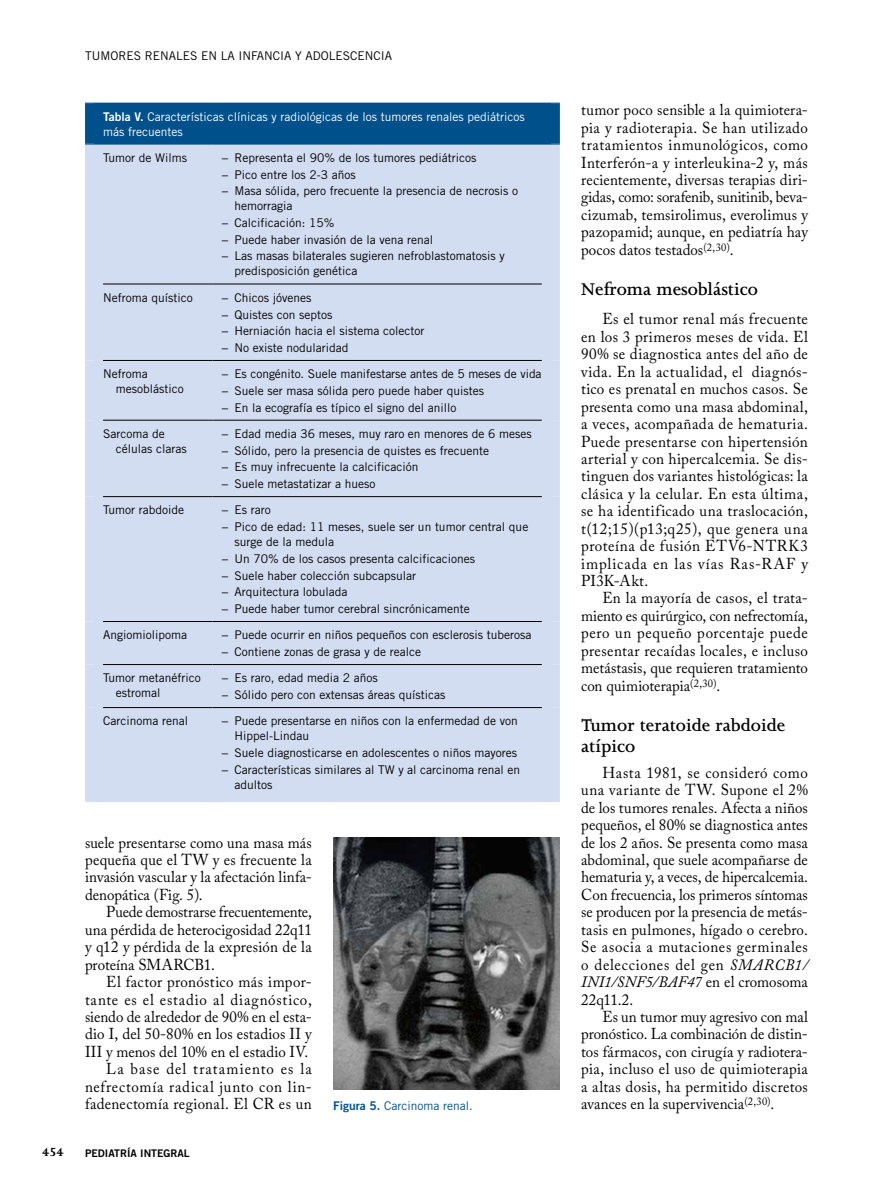
<style>
.page{position:relative;width:893px;height:1191px;background:#fff}
.page>*{position:absolute;margin:0;border:0;box-sizing:border-box;transform-origin:0 0}
.t1{font:600 19.5px/21px "Joanna MT Std";color:#000}
.t2{font:15.75px/17.4px "Adobe Caslon Pro";letter-spacing:.02em;color:#000;text-align:justify;scale:.95 1}
.t3{font:15.75px/17.4px "Adobe Caslon Pro";letter-spacing:.02em;color:#000;text-align:justify;scale:.96 1}
.t4{font:700 13.5px "Joanna MT Std";color:#000}
.t5{font:12px/16.6px "Trade Gothic";color:#000}
.t6{font:12px/14.2px "Trade Gothic";color:#fff}
.t7{font:12px "Trade Gothic";color:#00508c}
.t8{font:10.5px "Trade Gothic Bold Two";color:#000}
.s1{font-family:"Trade Gothic Bold Two"}
.s2{font-style:italic}
</style>
<div class="page">
<div style="left:94px;top:103px;width:457px;height:41px;background:#00508c"></div>
<div style="left:103px;top:145px;width:439px;height:656px;background:#d3ddf2"></div>
<div style="left:204px;top:144px;width:18px;height:140px;background:#d3ddf2"></div>
<div style="left:204px;top:284px;width:18px;height:76px;background:#d3ddf2"></div>
<div style="left:204px;top:361px;width:18px;height:59px;background:#d3ddf2"></div>
<div style="left:204px;top:420px;width:18px;height:76px;background:#d3ddf2"></div>
<div style="left:204px;top:497px;width:18px;height:124px;background:#d3ddf2"></div>
<div style="left:204px;top:622px;width:18px;height:42px;background:#d3ddf2"></div>
<div style="left:204px;top:665px;width:18px;height:42px;background:#d3ddf2"></div>
<div style="left:204px;top:708px;width:18px;height:93px;background:#d3ddf2"></div>
<hr style="left:103px;top:284px;width:110px;height:1px;background:#000">
<hr style="left:213px;top:284px;width:329px;height:1px;background:#000">
<hr style="left:103px;top:360px;width:110px;height:1px;background:#000">
<hr style="left:213px;top:360px;width:329px;height:1px;background:#000">
<hr style="left:103px;top:420px;width:110px;height:1px;background:#000">
<hr style="left:213px;top:420px;width:329px;height:1px;background:#000">
<hr style="left:103px;top:496px;width:110px;height:1px;background:#000">
<hr style="left:213px;top:496px;width:329px;height:1px;background:#000">
<hr style="left:103px;top:621px;width:110px;height:1px;background:#000">
<hr style="left:213px;top:621px;width:329px;height:1px;background:#000">
<hr style="left:103px;top:664px;width:110px;height:1px;background:#000">
<hr style="left:213px;top:664px;width:329px;height:1px;background:#000">
<div style="left:85px;top:707px;width:18px;height:94px;background:#d3ddf2"></div>
<div style="left:542px;top:707px;width:18px;height:94px;background:#d3ddf2"></div>
<hr style="left:85px;top:801px;width:128px;height:1px;background:#d3ddf2">
<hr style="left:213px;top:801px;width:347px;height:1px;background:#d3ddf2">
<div style="left:85px;top:144px;width:18px;height:140px;background:#d3ddf2"></div>
<div style="left:542px;top:144px;width:18px;height:140px;background:#d3ddf2"></div>
<div style="left:85px;top:284px;width:18px;height:76px;background:#d3ddf2"></div>
<div style="left:542px;top:284px;width:18px;height:76px;background:#d3ddf2"></div>
<div style="left:85px;top:360px;width:18px;height:60px;background:#d3ddf2"></div>
<div style="left:542px;top:360px;width:18px;height:60px;background:#d3ddf2"></div>
<div style="left:85px;top:420px;width:18px;height:76px;background:#d3ddf2"></div>
<div style="left:542px;top:420px;width:18px;height:76px;background:#d3ddf2"></div>
<div style="left:85px;top:496px;width:18px;height:125px;background:#d3ddf2"></div>
<div style="left:542px;top:496px;width:18px;height:125px;background:#d3ddf2"></div>
<div style="left:85px;top:621px;width:18px;height:43px;background:#d3ddf2"></div>
<div style="left:542px;top:621px;width:18px;height:43px;background:#d3ddf2"></div>
<div style="left:85px;top:664px;width:18px;height:43px;background:#d3ddf2"></div>
<div style="left:542px;top:664px;width:18px;height:43px;background:#d3ddf2"></div>
<hr style="left:103px;top:707px;width:110px;height:1px;background:#000">
<hr style="left:213px;top:707px;width:329px;height:1px;background:#000">
<div style="left:85px;top:103px;width:18px;height:41px;background:#00508c"></div>
<div style="left:542px;top:103px;width:18px;height:41px;background:#00508c"></div>
<hr style="left:85px;top:144px;width:128px;height:1px;background:#00508c">
<hr style="left:213px;top:144px;width:347px;height:1px;background:#00508c">
<div style="left:333px;top:801px;width:227px;height:288px;background:#fff"></div>
<img style="left:333px;top:837px;width:227px;height:252px">
<p class="t5" style="left:85px;top:48px;width:309px">Tumores renales en la infancia y adolescencia</p>
<p class="t6" style="left:103px;top:110px;width:423px"><span class="s1">Tabla V.</span> Características clínicas y radiológicas de los tumores renales pediátricos más frecuentes</p>
<p class="t5" style="left:103px;top:149px;width:85px">Tumor de Wilms</p>
<p class="t5" style="left:222px;top:149px;width:298px">− Representa el 90% de los tumores pediátricos<br>− Pico entre los 2-3 años<br>− Masa sólida, pero frecuente la presencia de necrosis o</p>
<p class="t5" style="left:222px;top:198px;width:285px;text-indent:13px">hemorragia<br>− Calcificación: 15%<br>− Puede haber invasión de la vena renal<br>− Las masas bilaterales sugieren nefroblastomatosis y</p>
<p class="t5" style="left:234px;top:263px;width:125px">predisposición genética</p>
<p class="t5" style="left:103px;top:289px;width:91px">Nefroma quístico</p>
<p class="t5" style="left:222px;top:289px;width:204px">− Chicos jóvenes<br>− Quistes con septos<br>− Herniación hacia el sistema colector − No existe nodularidad</p>
<p class="t5" style="left:116px;top:366px;width:69px;line-height:15px;text-indent:-13px">Nefroma mesoblástico</p>
<p class="t5" style="left:222px;top:365px;width:321px">− Es congénito. Suele manifestarse antes de 5 meses de vida − Suele ser masa sólida pero puede haber quistes<br>− En la ecografía es típico el signo del anillo</p>
<p class="t5" style="left:116px;top:426px;width:72px;line-height:15px;text-indent:-13px">Sarcoma de células claras</p>
<p class="t5" style="left:222px;top:425px;width:312px">− Edad media 36 meses, muy raro en menores de 6 meses − Sólido, pero la presencia de quistes es frecuente<br>− Es muy infrecuente la calcificación<br>− Suele metastatizar a hueso</p>
<p class="t5" style="left:103px;top:502px;width:83px">Tumor rabdoide</p>
<p class="t5" style="left:222px;top:502px;width:308px">− Es raro<br>− Pico de edad: 11 meses, suele ser un tumor central que</p>
<p class="t5" style="left:222px;top:533px;width:255px;text-indent:13px">surge de la medula<br>− Un 70% de los casos presenta calcificaciones − Suele haber colección subcapsular<br>− Arquitectura lobulada<br>− Puede haber tumor cerebral sincrónicamente</p>
<p class="t5" style="left:103px;top:626px;width:86px">Angiomiolipoma</p>
<p class="t5" style="left:222px;top:626px;width:311px">− Puede ocurrir en niños pequeños con esclerosis tuberosa − Contiene zonas de grasa y de realce</p>
<p class="t5" style="left:116px;top:670px;width:87px;line-height:15px;text-indent:-13px">Tumor metanéfrico estromal</p>
<p class="t5" style="left:222px;top:669px;width:225px">− Es raro, edad media 2 años<br>− Sólido pero con extensas áreas quísticas</p>
<p class="t5" style="left:103px;top:712px;width:86px">Carcinoma renal</p>
<p class="t5" style="left:234px;top:713px;width:285px;line-height:15px;text-indent:-13px">− Puede presentarse en niños con la enfermedad de von<br>Hippel-Lindau</p>
<p class="t5" style="left:222px;top:744px;width:300px">− Suele diagnosticarse en adolescentes o niños mayores − Características similares al TW y al carcinoma renal en</p>
<p class="t5" style="left:234px;top:776px;width:40px">adultos</p>
<p class="t2" style="left:85px;top:833px;width:240px">suele presentarse como una masa más pequeña que el TW y es frecuente la invasión vascular y la afectación linfa&shy;denopática (Fig. 5).</p>
<p class="t2" style="left:85px;top:903px;width:240px;text-indent:21px">Puede demostrarse frecuentemente, una pérdida de heterocigosidad 22q11 y q12 y pérdida de la expresión de la proteína SMARCB1.</p>
<p class="t2" style="left:85px;top:973px;width:240px;text-align:right">El factor pronóstico más impor&shy;tante es el estadio al diagnóstico, siendo de alrededor de 90% en el esta&shy;dio I, del 50-80% en los estadios II y III y menos del 10% en el estadio IV.<br>La base del tratamiento es la nefrectomía radical junto con lin&shy;fadenectomía regional. El CR es un</p>
<p class="t4" style="left:42px;top:1144px;width:23px">454</p>
<p class="t8" style="left:85px;top:1146px;width:106px">PEDIATRÍA INTEGRAL</p>
<p class="t7" style="left:333px;top:1098px;width:141px"><span class="s1">Figura 5.</span> Carcinoma renal.</p>
<p class="t2" style="left:581px;top:101px;width:240px">tumor poco sensible a la quimiotera&shy;pia y radioterapia. Se han utilizado tratamientos inmunológicos, como Interferón-a y interleukina-2 y, más recientemente, diversas terapias diri&shy;gidas, como: sorafenib, sunitinib, beva&shy;cizumab, temsirolimus, everolimus y pazopamid; aunque, en pediatría hay pocos datos testados<sup>(2,30)</sup>.</p>
<p class="t1" style="left:581px;top:279px;width:178px">Nefroma mesoblástico</p>
<p class="t3" style="left:581px;top:310px;width:238px;text-indent:21px">Es el tumor renal más frecuente en los 3 primeros meses de vida. El 90% se diagnostica antes del año de vida. En la actualidad, el diagnós&shy;tico es prenatal en muchos casos. Se presenta como una masa abdominal, a veces, acompañada de hematuria.<br>Puede presentarse con hipertensión arterial y con hipercalcemia. Se dis&shy;tinguen dos variantes histológicas: la clásica y la celular. En esta última, se ha identificado una traslocación, t(12;15)(p13;q25), que genera una proteína de fusión ETV6-NTRK3 implicada en las vías Ras-RAF y PI3K-Akt.</p>
<p class="t2" style="left:581px;top:589px;width:240px;text-indent:21px">En la mayoría de casos, el trata&shy;miento es quirúrgico, con nefrectomía, pero un pequeño porcentaje puede presentar recaídas locales, e incluso metástasis, que requieren tratamiento con quimioterapia<sup>(2,30)</sup>.</p>
<p class="t1" style="left:581px;top:714px;width:206px">Tumor teratoide rabdoide atípico</p>
<p class="t2" style="left:581px;top:763px;width:240px;text-indent:21px">Hasta 1981, se consideró como una variante de TW. Supone el 2% de los tumores renales. Afecta a niños pequeños, el 80% se diagnostica antes de los 2 años. Se presenta como masa abdominal, que suele acompañarse de hematuria y, a veces, de hipercalcemia.<br>Con frecuencia, los primeros síntomas se producen por la presencia de metás&shy;tasis en pulmones, hígado o cerebro.<br>Se asocia a mutaciones germinales o delecciones del gen <span class="s2">SMARCB1/ INI1/SNF5/BAF47</span> en el cromosoma 22q11.2.</p>
<p class="t2" style="left:581px;top:1007px;width:240px;text-indent:21px">Es un tumor muy agresivo con mal pronóstico. La combinación de distin&shy;tos fármacos, con cirugía y radiotera&shy;pia, incluso el uso de quimioterapia a altas dosis, ha permitido discretos avances en la supervivencia<sup>(2,30)</sup>.</p>
</div>
